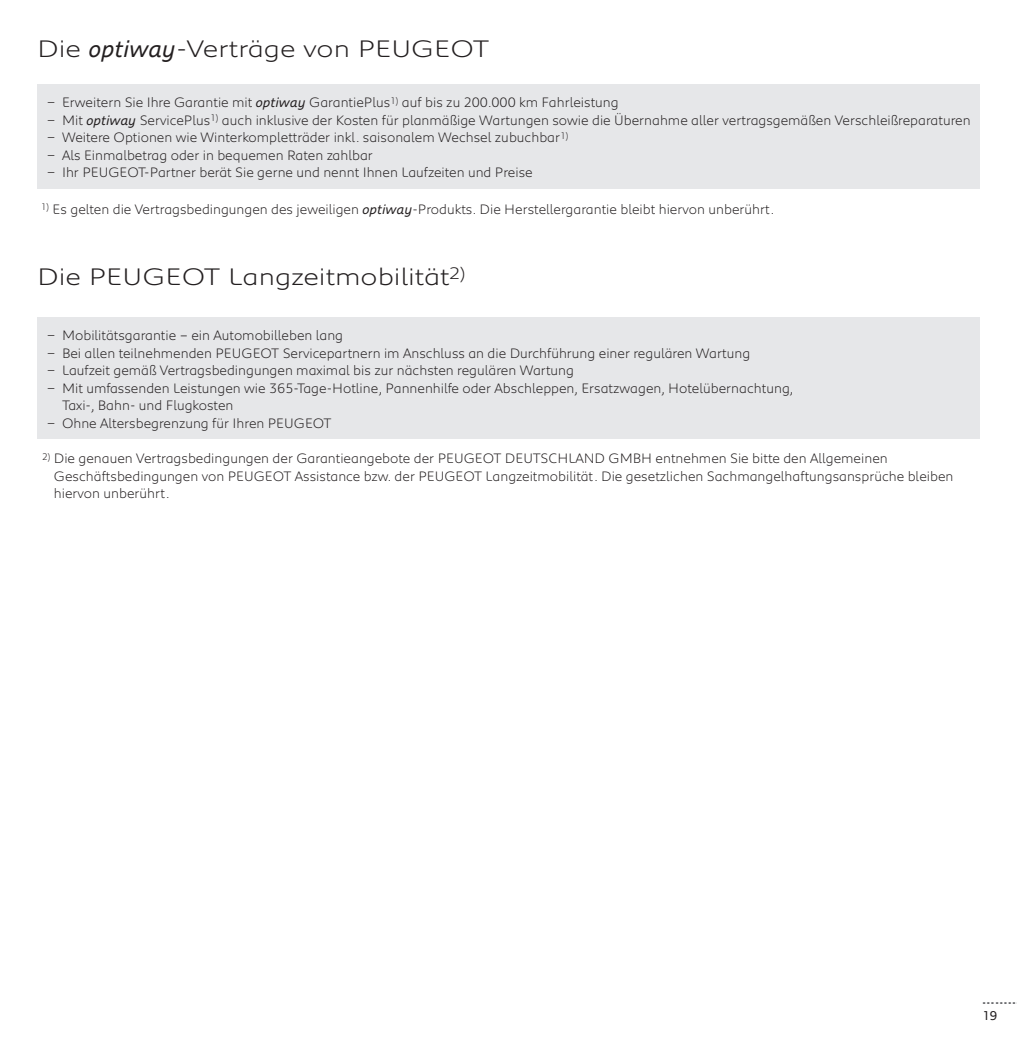
<style>
.page{position:relative;width:1017px;height:1042px;background:#fff}
.page>*{position:absolute;margin:0;border:0;box-sizing:border-box;transform-origin:0 0}
._005_SHL{font:300 24.5px "Peugeot Expanded";color:#231f20}
._37_Garantie_Verträg{font:300 14px/17.5px "Peugeot";color:#231f20}
.t1{font:13.12px "Peugeot";color:#231f20}
.t2{font:700 12.25px "Peugeot Expanded";color:#6c6d70}
.s1{font-family:"Peugeot";font-weight:400;font-style:italic}
.s2{font-weight:400;font-style:italic}
</style>
<div class="page">
<div style="left:37px;top:84px;width:943px;height:104px;background:#e6e7e9"></div>
<div style="left:37px;top:317px;width:943px;height:122px;background:#e6e7e9"></div>
<p class="_005_SHL" style="left:37px;top:31px;width:454px">Die <span class="s1">optiway</span>-Verträge von PEUGEOT</p>
<p class="_37_Garantie_Verträg" style="left:47px;top:93px;width:573px">− Erweitern Sie Ihre Garantie mit <span class="s2">optiway</span> GarantiePlus<sup>1)</sup> auf bis zu 200.000 km Fahrleistung</p>
<p class="_37_Garantie_Verträg" style="left:47px;top:110px;width:925px">− Mit <span class="s2">optiway</span> ServicePlus<sup>1)</sup> auch inklusive der Kosten für planmäßige Wartungen sowie die Übernahme aller vertragsgemäßen Verschleißreparaturen</p>
<p class="_37_Garantie_Verträg" style="left:47px;top:128px;width:523px">− Weitere Optionen wie Winterkompletträder inkl. saisonalem Wechsel zubuchbar<sup>1)</sup></p>
<p class="_37_Garantie_Verträg" style="left:47px;top:145px;width:327px">− Als Einmalbetrag oder in bequemen Raten zahlbar</p>
<p class="_37_Garantie_Verträg" style="left:47px;top:163px;width:487px">− Ihr PEUGEOT-Partner berät Sie gerne und nennt Ihnen Laufzeiten und Preise</p>
<p class="_37_Garantie_Verträg" style="left:41px;top:199px;width:735px"><sup>1)</sup> Es gelten die Vertragsbedingungen des jeweiligen <span class="s2">optiway</span>-Produkts. Die Herstellergarantie bleibt hiervon unberührt.</p>
<p class="_005_SHL" style="left:37px;top:259px;width:430px">Die PEUGEOT Langzeitmobilität<sup>2)</sup></p>
<p class="_37_Garantie_Verträg" style="left:47px;top:326px;width:298px">− Mobilitätsgarantie – ein Automobilleben lang</p>
<p class="_37_Garantie_Verträg" style="left:47px;top:343px;width:705px">− Bei allen teilnehmenden PEUGEOT Servicepartnern im Anschluss an die Durchführung einer regulären Wartung</p>
<p class="_37_Garantie_Verträg" style="left:47px;top:361px;width:528px">− Laufzeit gemäß Vertragsbedingungen maximal bis zur nächsten regulären Wartung</p>
<p class="_37_Garantie_Verträg" style="left:62px;top:378px;width:733px;text-indent:-15px">− Mit umfassenden Leistungen wie 365-Tage-Hotline, Pannenhilfe oder Abschleppen, Ersatzwagen, Hotelübernachtung,<br>Taxi-, Bahn- und Flugkosten</p>
<p class="_37_Garantie_Verträg" style="left:47px;top:413px;width:286px">− Ohne Altersbegrenzung für Ihren PEUGEOT</p>
<p class="_37_Garantie_Verträg" style="left:54px;top:449px;width:901px;text-indent:-12px"><sup>2)</sup> Die genauen Vertragsbedingungen der Garantieangebote der PEUGEOT DEUTSCHLAND GMBH entnehmen Sie bitte den Allgemeinen<br>Geschäftsbedingungen von PEUGEOT Assistance bzw. der PEUGEOT Langzeitmobilität. Die gesetzlichen Sachmangelhaftungsansprüche bleiben hiervon unberührt.</p>
<p class="t2" style="left:982px;top:991px;width:40px">………</p>
<p class="t1" style="left:982px;top:1006px;width:17px">19</p>
</div>
